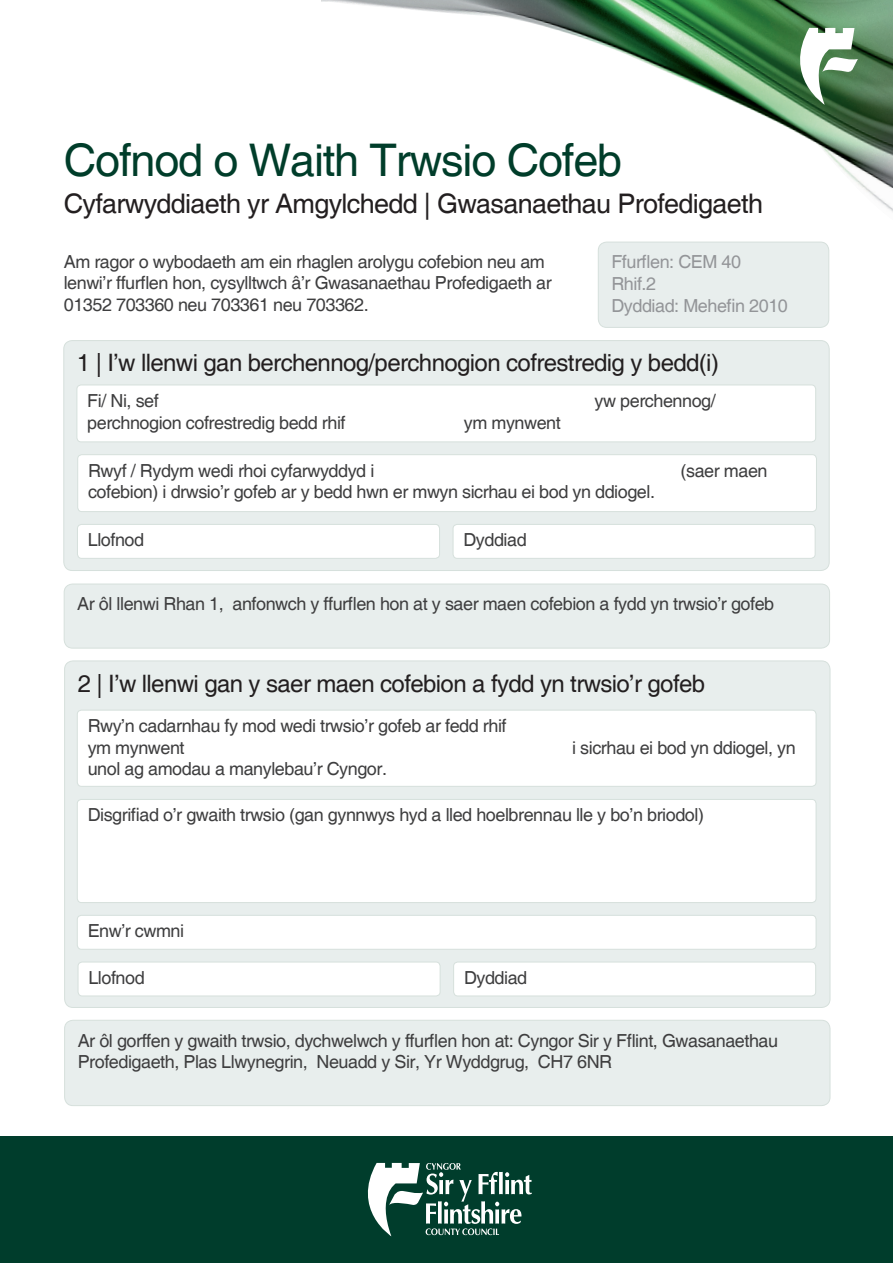
<style>
.page{position:relative;width:893px;height:1263px;background:#fff}
.page>*{position:absolute;margin:0;border:0;box-sizing:border-box;transform-origin:0 0}
.Document_heading_1{font:45px "Helvetica";letter-spacing:-.025em;color:#003d2a}
.Document_heading_2{font:27px "Helvetica";letter-spacing:-.025em;color:#231f20}
.Heading_2{font:24px "Helvetica";letter-spacing:-.025em;color:#231f20}
.t1{font:18px/21.6px "Helvetica";letter-spacing:-.025em;color:#3e3e3f}
.t2{font:18px "Helvetica";letter-spacing:-.025em;color:#939598}
</style>
<div class="page">
<div style="left:0;top:1137px;width:893px;height:126px;background:#003d2a"></div>
<svg style="left:368px;top:1163px;width:164px;height:73px"></svg>
<div style="left:598px;top:242px;width:231px;height:85px;background:#e8eeed;border-radius:9px"></div>
<div style="left:598px;top:242px;width:231px;height:86px;border:1px solid #d6e0dc;border-radius:9px"></div>
<svg style="left:321px;top:0;width:572px;height:212px"></svg>
<svg style="left:782px;top:28px;width:76px;height:77px"></svg>
<div style="left:64px;top:341px;width:765px;height:229px;background:#e8eeed;border-radius:9px"></div>
<div style="left:63px;top:340px;width:767px;height:231px;border:1px solid #d6e0dc;border-radius:9px"></div>
<div style="left:77px;top:385px;width:739px;height:57px;background:#fff;border-radius:4px"></div>
<div style="left:77px;top:385px;width:739px;height:57px;border:1px solid #d6e0dc;border-radius:4px"></div>
<div style="left:64px;top:584px;width:766px;height:64px;background:#e8eeed;border-radius:9px"></div>
<div style="left:64px;top:584px;width:766px;height:64px;border:1px solid #d6e0dc;border-radius:9px"></div>
<div style="left:65px;top:661px;width:765px;height:346px;background:#e8eeed;border-radius:9px"></div>
<div style="left:77px;top:710px;width:739px;height:76px;background:#fff;border-radius:4px"></div>
<div style="left:77px;top:710px;width:739px;height:77px;border:1px solid #d6e0dc;border-radius:4px"></div>
<div style="left:77px;top:799px;width:739px;height:103px;background:#fff;border-radius:4px"></div>
<div style="left:77px;top:799px;width:739px;height:104px;border:1px solid #d6e0dc;border-radius:4px"></div>
<div style="left:77px;top:915px;width:739px;height:34px;background:#fff;border-radius:4px"></div>
<div style="left:77px;top:915px;width:739px;height:35px;border:1px solid #d6e0dc;border-radius:4px"></div>
<div style="left:78px;top:455px;width:738px;height:57px;background:#fff;border-radius:4px"></div>
<div style="left:77px;top:454px;width:740px;height:58px;border:1px solid #d6e0dc;border-radius:4px"></div>
<div style="left:77px;top:524px;width:363px;height:34px;background:#fff;border-radius:4px"></div>
<div style="left:77px;top:524px;width:363px;height:35px;border:1px solid #d6e0dc;border-radius:4px"></div>
<div style="left:453px;top:524px;width:362px;height:34px;background:#fff;border-radius:4px"></div>
<div style="left:453px;top:524px;width:362px;height:35px;border:1px solid #d6e0dc;border-radius:4px"></div>
<div style="left:78px;top:962px;width:362px;height:34px;background:#fff;border-radius:4px"></div>
<div style="left:78px;top:962px;width:362px;height:34px;border:1px solid #d6e0dc;border-radius:4px"></div>
<div style="left:454px;top:962px;width:362px;height:34px;background:#fff;border-radius:4px"></div>
<div style="left:453px;top:962px;width:363px;height:34px;border:1px solid #d6e0dc;border-radius:4px"></div>
<div style="left:65px;top:1020px;width:765px;height:85px;background:#e8eeed;border-radius:9px"></div>
<div style="left:64px;top:1020px;width:766px;height:86px;border:1px solid #d6e0dc;border-radius:9px"></div>
<p class="Document_heading_1" style="left:64px;top:134px;width:560px">Cofnod o Waith Trwsio Cofeb</p>
<p class="Document_heading_2" style="left:64px;top:188px;width:701px">Cyfarwyddiaeth yr Amgylchedd | Gwasanaethau Profedigaeth</p>
<p class="t1" style="left:64px;top:251px;width:489px">Am ragor o wybodaeth am ein rhaglen arolygu cofebion neu am lenwi’r ffurflen hon, cysylltwch â’r Gwasanaethau Profedigaeth ar<br>01352 703360 neu 703361 neu 703362.</p>
<p class="t2" style="left:611px;top:252px;width:131px">Ffurflen: CEM 40</p>
<p class="t2" style="left:611px;top:273px;width:46px">Rhif.2</p>
<p class="t2" style="left:611px;top:295px;width:178px">Dyddiad: Mehefin 2010</p>
<p class="Heading_2" style="left:77px;top:349px;width:644px">1 | I’w llenwi gan berchennog/perchnogion cofrestredig y bedd(i)</p>
<p class="t1" style="left:87px;top:390px;width:73px">Fi/ Ni, sef</p>
<p class="t1" style="left:595px;top:390px;width:123px">yw perchennog/</p>
<p class="t1" style="left:87px;top:412px;width:260px">perchnogion cofrestredig bedd rhif</p>
<p class="t1" style="left:464px;top:412px;width:98px">ym mynwent</p>
<p class="t1" style="left:88px;top:460px;width:288px">Rwyf / Rydym wedi rhoi cyfarwyddyd i</p>
<p class="t1" style="left:681px;top:460px;width:88px">(saer maen</p>
<p class="t1" style="left:88px;top:482px;width:568px">cofebion) i drwsio’r gofeb ar y bedd hwn er mwyn sicrhau ei bod yn ddiogel.</p>
<p class="t1" style="left:88px;top:530px;width:58px">Llofnod</p>
<p class="t1" style="left:463px;top:530px;width:65px">Dyddiad</p>
<p class="t1" style="left:77px;top:594px;width:698px">Ar ôl llenwi Rhan 1, anfonwch y ffurflen hon at y saer maen cofebion a fydd yn trwsio’r gofeb</p>
<p class="Heading_2" style="left:78px;top:669px;width:629px">2 | I’w llenwi gan y saer maen cofebion a fydd yn trwsio’r gofeb</p>
<p class="t1" style="left:88px;top:716px;width:420px">Rwy’n cadarnhau fy mod wedi trwsio’r gofeb ar fedd rhif</p>
<p class="t1" style="left:88px;top:737px;width:98px">ym mynwent</p>
<p class="t1" style="left:572px;top:737px;width:225px">i sicrhau ei bod yn ddiogel, yn</p>
<p class="t1" style="left:88px;top:759px;width:301px">unol ag amodau a manylebau’r Cyngor.</p>
<p class="t1" style="left:88px;top:805px;width:618px">Disgrifiad o’r gwaith trwsio (gan gynnwys hyd a lled hoelbrennau lle y bo’n briodol)</p>
<p class="t1" style="left:88px;top:921px;width:98px">Enw’r cwmni</p>
<p class="t1" style="left:88px;top:967px;width:58px">Llofnod</p>
<p class="t1" style="left:464px;top:967px;width:65px">Dyddiad</p>
<p class="t1" style="left:78px;top:1030px;width:702px">Ar ôl gorffen y gwaith trwsio, dychwelwch y ffurflen hon at: Cyngor Sir y Fflint, Gwasanaethau<br>Profedigaeth, Plas Llwynegrin, Neuadd y Sir, Yr Wyddgrug, CH7 6NR</p>
</div>
